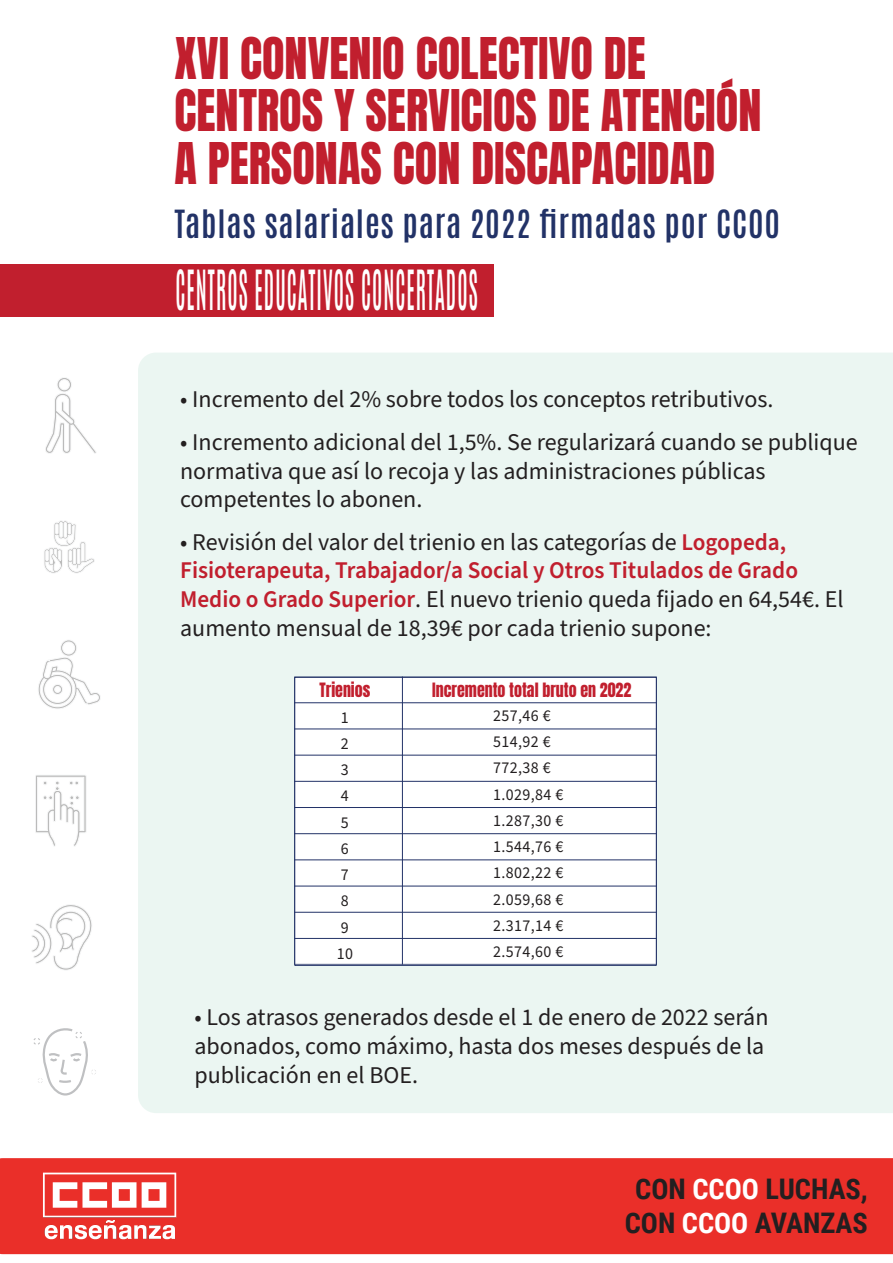
<style>
.page{position:relative;width:893px;height:1263px;background:#fff}
.page>*{position:absolute;margin:0;border:0;box-sizing:border-box;transform-origin:0 0}
.t1{font:48px/52.5px "Anton";color:#c11f2e}
.t2{font:600 47.1px "Antonio";letter-spacing:.05em;color:#fff;scale:.46 1}
.t3{font:600 33px "Antonio";letter-spacing:.025em;color:#223267}
.t4{font:700 28.35px/34px "Roboto Condensed";color:#231f20;text-align:center}
.t5{font:24px/28.8px "Source Sans Pro";color:#231f20}
.t6{font:16.5px/26.2px "Source Sans Pro";letter-spacing:.025em;color:#231f20}
.t7{font:16.5px "Anton";color:#c11f2e}
.s1{font-weight:600;color:#c11f2e}
.s2{color:#fff}
</style>
<div class="page">
<div style="left:0;top:1158px;width:893px;height:96px;background:#ea2f29"></div>
<div style="left:138px;top:353px;width:755px;height:760px;background:#ebf6f2"></div>
<svg style="left:45px;top:378px;width:51px;height:75px"></svg>
<svg style="left:44px;top:521px;width:51px;height:52px"></svg>
<svg style="left:38px;top:640px;width:62px;height:69px"></svg>
<svg style="left:35px;top:775px;width:51px;height:71px"></svg>
<svg style="left:32px;top:905px;width:60px;height:65px"></svg>
<svg style="left:33px;top:1028px;width:63px;height:67px"></svg>
<img style="left:39px;top:1169px;width:140px;height:78px">
<div style="left:0;top:264px;width:494px;height:52px;background:#c11f2e"></div>
<svg style="left:294px;top:676px;width:363px;height:288px"></svg>
<hr style="left:294px;top:938px;width:363px;height:1px;background:#223267">
<hr style="left:294px;top:912px;width:363px;height:1px;background:#223267">
<hr style="left:294px;top:886px;width:363px;height:1px;background:#223267">
<hr style="left:294px;top:859px;width:363px;height:1px;background:#223267">
<hr style="left:294px;top:833px;width:363px;height:1px;background:#223267">
<hr style="left:294px;top:807px;width:363px;height:1px;background:#223267">
<hr style="left:294px;top:781px;width:363px;height:1px;background:#223267">
<hr style="left:294px;top:755px;width:363px;height:1px;background:#223267">
<hr style="left:294px;top:728px;width:363px;height:1px;background:#223267">
<hr style="left:294px;top:702px;width:363px;height:1px;background:#223267">
<hr style="left:402px;top:677px;width:1px;height:288px;background:#223267">
<h1 class="t1" style="left:174px;top:36px;width:588px">XVI CONVENIO COLECTIVO DE<br>CENTROS Y SERVICIOS DE ATENCIÓN<br>A PERSONAS CON DISCAPACIDAD</h1>
<h3 class="t3" style="left:174px;top:200px;width:607px">Tablas salariales para 2022 firmadas por CCOO</h3>
<h2 class="t2" style="left:175px;top:257px;width:659px">CENTROS EDUCATIVOS CONCERTADOS</h2>
<p class="t5" style="left:180px;top:386px;width:595px">• Incremento del 2% sobre todos los conceptos retributivos.</p>
<p class="t5" style="left:180px;top:428px;width:679px">• Incremento adicional del 1,5%. Se regularizará cuando se publique normativa que así lo recoja y las administraciones públicas competentes lo abonen.</p>
<p class="t5" style="left:180px;top:528px;width:665px">• Revisión del valor del trienio en las categorías de <span class="s1">Logopeda, Fisioterapeuta, Trabajador/a Social y Otros Titulados de Grado Medio o Grado Superior</span>. El nuevo trienio queda fijado en 64,54€. El aumento mensual de 18,39€ por cada trienio supone:</p>
<p class="t7" style="left:319px;top:682px;width:52px">Trienios</p>
<p class="t7" style="left:432px;top:681px;width:201px">Incremento total bruto en 2022</p>
<p class="t6" style="left:337px;top:704px;width:18px">1<br>2<br>3<br>4<br>5<br>6<br>7<br>8<br>9<br>10</p>
<p class="t6" style="left:493px;top:703px;width:72px">257,46 €<br>514,92 €<br>772,38 €<br>1.029,84 €<br>1.287,30 €<br>1.544,76 €<br>1.802,22 €<br>2.059,68 €<br>2.317,14 €<br>2.574,60 €</p>
<p class="t5" style="left:194px;top:1003px;width:576px">• Los atrasos generados desde el 1 de enero de 2022 serán abonados, como máximo, hasta dos meses después de la publicación en el BOE.</p>
<p class="t4" style="left:625px;top:1171px;width:245px">CON <span class="s2">CCOO</span> LUCHAS,<br>CON <span class="s2">CCOO</span> AVANZAS</p>
</div>
